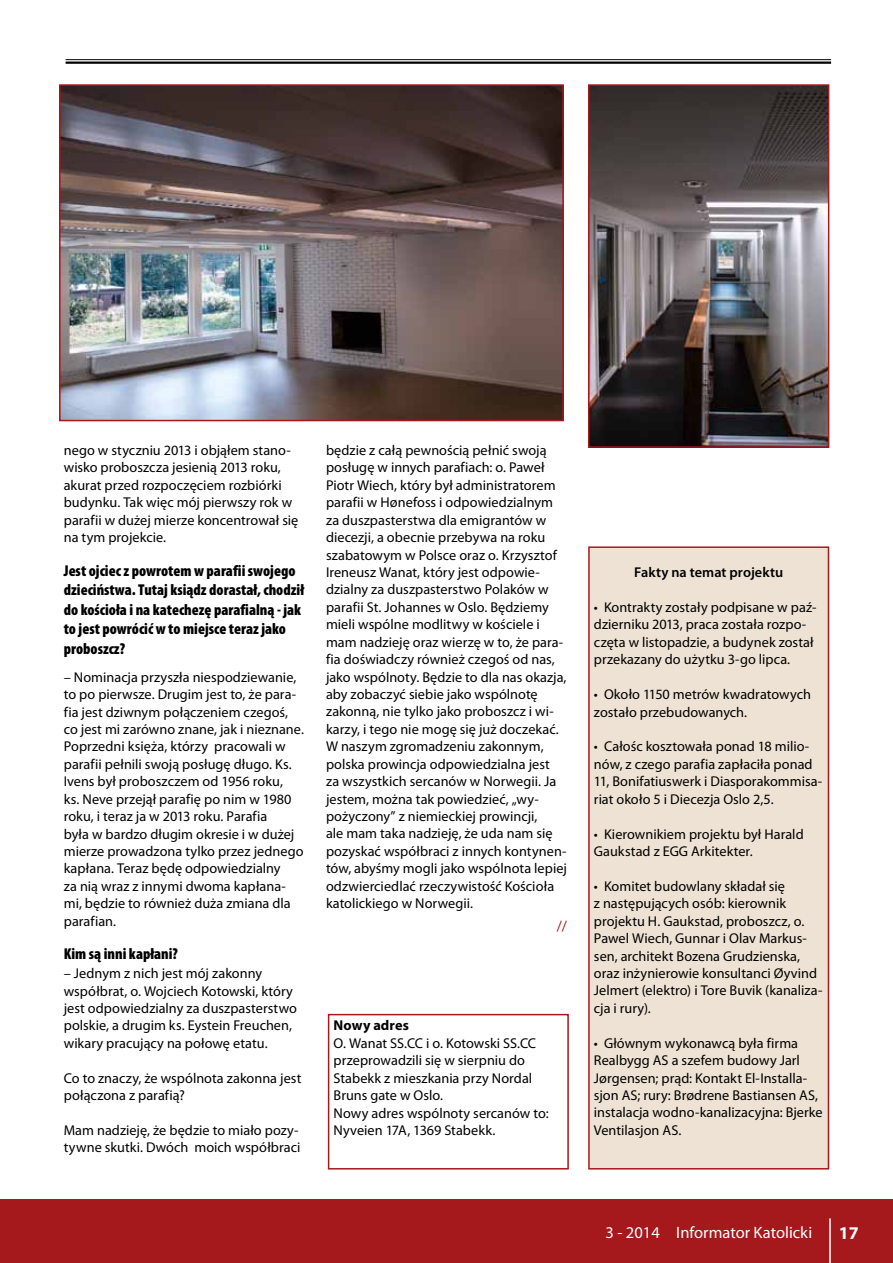
<style>
.page{position:relative;width:893px;height:1263px;background:#fff}
.page>*{position:absolute;margin:0;border:0;box-sizing:border-box;transform-origin:0 0}
.t1{font:700 18px "Myriad Pro";color:#fff}
.t2{font:16.5px "Myriad Pro";color:#fff}
.t3{font:900 condensed 15.75px/19.5px "Myriad Pro";color:#000}
.t4{font:15px "Myriad Pro";color:#a5181c}
.t5{font:14.25px/17.4px "Myriad Pro";letter-spacing:.005em;color:#000}
.t6{font:600 14.25px "Myriad Pro";letter-spacing:.005em;color:#000}
.t7{font:700 14.25px "Myriad Pro";letter-spacing:.01em;color:#000}
</style>
<div class="page">
<div style="left:0;top:1199px;width:893px;height:64px;background:#a5181c"></div>
<div style="left:589px;top:547px;width:239px;height:622px;background:#ede2d3"></div>
<div style="left:588px;top:546px;width:241px;height:623px;border:2px solid #a5181c"></div>
<div style="left:328px;top:1014px;width:241px;height:155px;border:2px solid #a5181c"></div>
<img style="left:591px;top:87px;width:235px;height:358px">
<div style="left:588px;top:84px;width:241px;height:364px;border:2px solid #a5181c"></div>
<img style="left:62px;top:87px;width:499px;height:331px">
<div style="left:59px;top:84px;width:505px;height:337px;border:2px solid #a5181c"></div>
<hr style="left:829px;top:1218px;width:2px;height:45px;background:#fff">
<hr style="left:66px;top:59px;width:765px;height:1px;background:#000">
<hr style="left:66px;top:62px;width:765px;height:2px;background:#000">
<p class="t5" style="left:64px;top:441px;width:236px">nego w styczniu 2013 i objąłem stano&shy;wisko proboszcza jesienią 2013 roku, akurat przed rozpoczęciem rozbiórki budynku. Tak więc mój pierwszy rok w parafii w dużej mierze koncentrował się na tym projekcie.</p>
<p class="t3" style="left:64px;top:561px;width:242px">Jest ojciec z powrotem w parafii swojego dzieciństwa. Tutaj ksiądz dorastał, chodził do kościoła i na katechezę parafialną - jak to jest powrócić w to miejsce teraz jako proboszcz?</p>
<p class="t5" style="left:64px;top:668px;width:242px">– Nominacja przyszła niespodziewanie, to po pierwsze. Drugim jest to, że para&shy;fia jest dziwnym połączeniem czegoś, co jest mi zarówno znane, jak i nieznane.<br>Poprzedni księża, którzy pracowali w parafii pełnili swoją posługę długo. Ks.<br>Ivens był proboszczem od 1956 roku,<br>ks. Neve przejął parafię po nim w 1980 roku, i teraz ja w 2013 roku. Parafia<br>była w bardzo długim okresie i w dużej mierze prowadzona tylko przez jednego kapłana. Teraz będę odpowiedzialny<br>za nią wraz z innymi dwoma kapłana&shy;mi, będzie to również duża zmiana dla parafian.</p>
<p class="t3" style="left:64px;top:944px;width:116px">Kim są inni kapłani?</p>
<p class="t5" style="left:64px;top:964px;width:235px">– Jednym z nich jest mój zakonny współbrat, o. Wojciech Kotowski, który jest odpowiedzialny za duszpasterstwo polskie, a drugim ks. Eystein Freuchen, wikary pracujący na połowę etatu.</p>
<p class="t5" style="left:64px;top:1069px;width:239px">Co to znaczy, że wspólnota zakonna jest połączona z parafią?</p>
<p class="t5" style="left:64px;top:1121px;width:238px">Mam nadzieję, że będzie to miało pozy&shy;tywne skutki. Dwóch moich współbraci</p>
<p class="t5" style="left:326px;top:441px;width:242px">będzie z całą pewnością pełnić swoją posługę w innych parafiach: o. Paweł Piotr Wiech, który był administratorem parafii w Hønefoss i odpowiedzialnym za duszpasterstwa dla emigrantów w diecezji, a obecnie przebywa na roku szabatowym w Polsce oraz o. Krzysztof Ireneusz Wanat, który jest odpowie&shy;dzialny za duszpasterstwo Polaków w parafii St. Johannes w Oslo. Będziemy mieli wspólne modlitwy w kościele i mam nadzieję oraz wierzę w to, że para&shy;fia doświadczy również czegoś od nas, jako wspólnoty. Będzie to dla nas okazja, aby zobaczyć siebie jako wspólnotę zakonną, nie tylko jako proboszcz i wi&shy;karzy, i tego nie mogę się już doczekać.<br>W naszym zgromadzeniu zakonnym, polska prowincja odpowiedzialna jest<br>za wszystkich sercanów w Norwegii. Ja jestem, można tak powiedzieć, „wy&shy;pożyczony” z niemieckiej prowincji,<br>ale mam taka nadzieję, że uda nam się pozyskać współbraci z innych kontynen&shy;tów, abyśmy mogli jako wspólnota lepiej odzwierciedlać rzeczywistość Kościoła katolickiego w Norwegii.</p>
<p class="t4" style="left:557px;top:916px;width:12px">//</p>
<p class="t7" style="left:334px;top:1016px;width:77px">Nowy adres</p>
<p class="t5" style="left:334px;top:1034px;width:217px">O. Wanat SS.CC i o. Kotowski SS.CC przeprowadzili się w sierpniu do<br>Stabekk z mieszkania przy Nordal<br>Bruns gate w Oslo.<br>Nowy adres wspólnoty sercanów to:<br>Nyveien 17A, 1369 Stabekk.</p>
<p class="t6" style="left:634px;top:563px;width:150px">Fakty na temat projektu</p>
<p class="t5" style="left:594px;top:598px;width:224px">• Kontrakty zostały podpisane w paź&shy;dzierniku 2013, praca została rozpo&shy;częta w listopadzie, a budynek został przekazany do użytku 3-go lipca.</p>
<p class="t5" style="left:594px;top:685px;width:219px">• Około 1150 metrów kwadratowych zostało przebudowanych.</p>
<p class="t5" style="left:594px;top:738px;width:230px">• Całośc kosztowała ponad 18 milio&shy;nów, z czego parafia zapłaciła ponad 11, Bonifatiuswerk i Diasporakommisa&shy;riat około 5 i Diecezja Oslo 2,5.</p>
<p class="t5" style="left:594px;top:825px;width:211px">• Kierownikiem projektu był Harald<br>Gaukstad z EGG Arkitekter.</p>
<p class="t5" style="left:594px;top:877px;width:230px">• Komitet budowlany składał się<br>z następujących osób: kierownik projektu H. Gaukstad, proboszcz, o.<br>Pawel Wiech, Gunnar i Olav Markus&shy;sen, architekt Bozena Grudzienska, oraz inżynierowie konsultanci Øyvind Jelmert (elektro) i Tore Buvik (kanaliza&shy;cja i rury).</p>
<p class="t5" style="left:594px;top:1034px;width:230px">• Głównym wykonawcą była firma Realbygg AS a szefem budowy Jarl Jørgensen; prąd: Kontakt El-Installa&shy;sjon AS; rury: Brødrene Bastiansen AS, instalacja wodno-kanalizacyjna: Bjerke Ventilasjon AS.</p>
<p class="t2" style="left:605px;top:1222px;width:208px">3 - 2014 Informator Katolicki</p>
<p class="t1" style="left:839px;top:1222px;width:21px">17</p>
</div>
